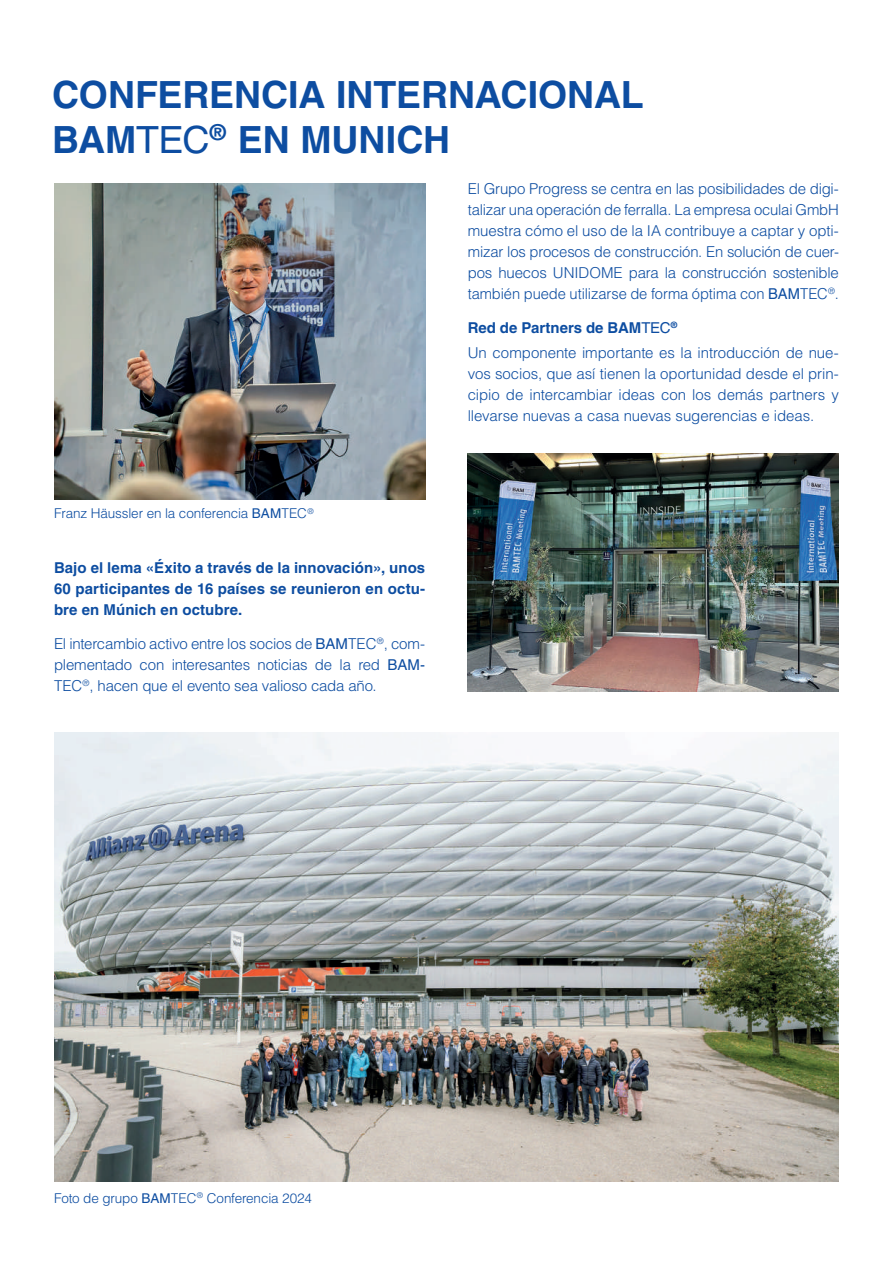
<style>
.page{position:relative;width:893px;height:1263px;background:#fff}
.page>*{position:absolute;margin:0;border:0;box-sizing:border-box;transform-origin:0 0}
.t1{font:700 37.5px/45px "Helvetica LT Std";letter-spacing:-.005em;color:#0d4da1}
.t2{font:300 15px/21px "Helvetica LT Std";letter-spacing:-.005em;color:#0d4da1;text-align:justify}
.t3{font:700 15px/21px "Helvetica LT Std";letter-spacing:.01em;color:#0d4da1;text-align:justify}
.t4{font:300 13.5px "Helvetica LT Std";letter-spacing:-.01em;color:#0d4da1}
.s1{font-weight:400}
.s2{font-weight:700}
</style>
<div class="page">
<img style="left:54px;top:732px;width:785px;height:449px">
<img style="left:54px;top:183px;width:371px;height:316px">
<img style="left:468px;top:453px;width:371px;height:238px">
<h1 class="t1" style="left:52px;top:71px;width:593px">CONFERENCIA INTERNACIONAL<br>BAM<span class="s1">TEC</span><sup>®</sup> EN MUNICH</h1>
<p class="t4" style="left:54px;top:505px;width:261px">Franz Häussler en la conferencia <span class="s1">BAM</span>TEC<sup>®</sup></p>
<p class="t3" style="left:54px;top:557px;width:373px">Bajo el lema «Éxito a través de la innovación», unos 60 participantes de 16 países se reunieron en octu&shy;bre en Múnich en octubre.</p>
<p class="t2" style="left:54px;top:633px;width:373px">El intercambio activo entre los socios de <span class="s1">BAM</span>TEC<sup>®</sup>, com&shy;plementado con interesantes noticias de la red <span class="s1">BAM-</span>TEC<sup>®</sup>, hacen que el evento sea valioso cada año.</p>
<p class="t2" style="left:468px;top:178px;width:373px">El Grupo Progress se centra en las posibilidades de digi&shy;talizar una operación de ferralla. La empresa oculai GmbH muestra cómo el uso de la IA contribuye a captar y opti&shy;mizar los procesos de construcción. En solución de cuer&shy;pos huecos UNIDOME para la construcción sostenible también puede utilizarse de forma óptima con <span class="s1">BAM</span>TEC<sup>®</sup>.</p>
<p class="t2" style="left:468px;top:315px;width:373px;line-height:25.2px"><span class="s2">Red de Partners de BAM</span><span class="s1">TEC</span><sup>®<br></sup>Un componente importante es la introducción de nue-</p>
<p class="t2" style="left:468px;top:363px;width:373px">vos socios, que así tienen la oportunidad desde el prin&shy;cipio de intercambiar ideas con los demás partners y llevarse nuevas a casa nuevas sugerencias e ideas.</p>
<p class="t4" style="left:54px;top:1189px;width:259px">Foto de grupo <span class="s1">BAM</span>TEC<sup>®</sup> Conferencia 2024</p>
</div>
